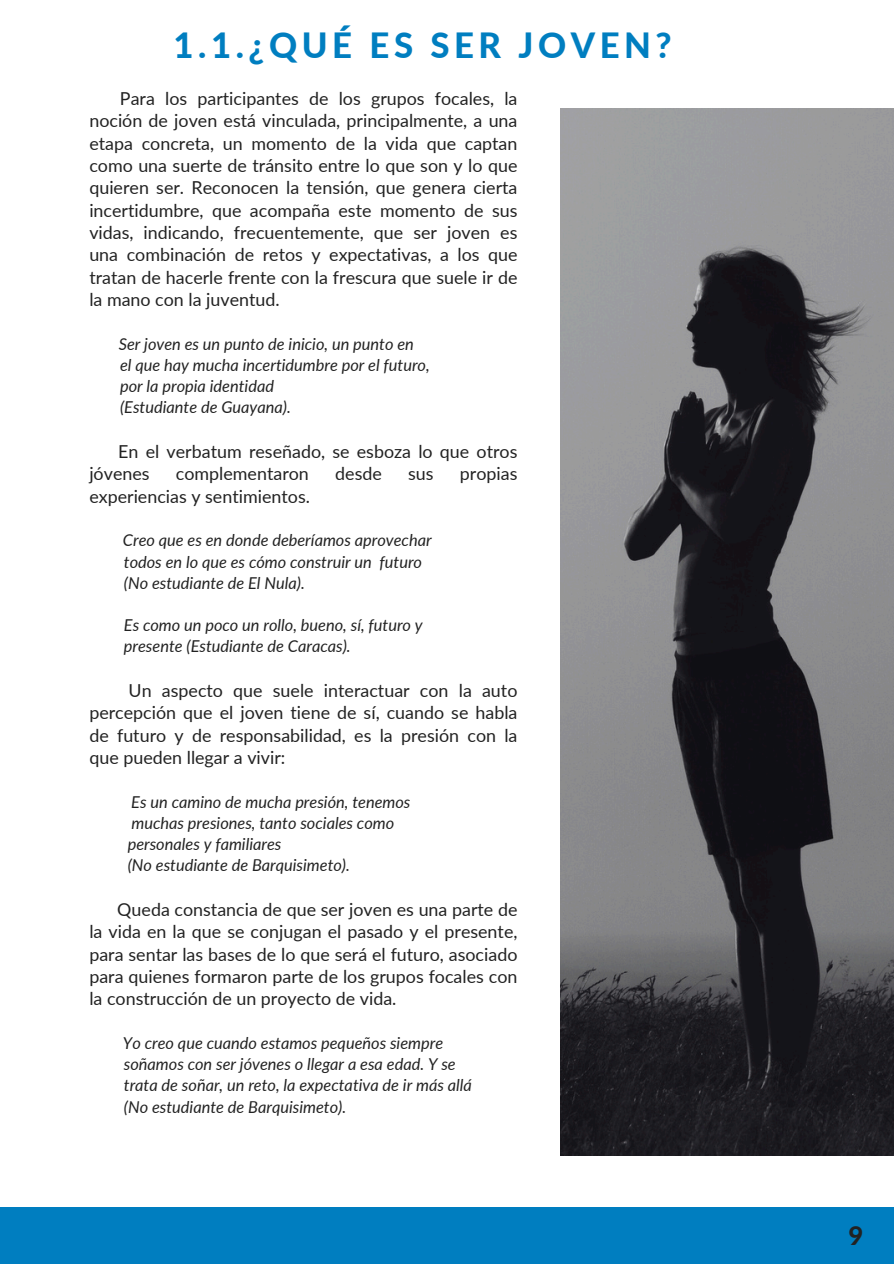
<style>
.page{position:relative;width:894px;height:1264px;background:#fff}
.page>*{position:absolute;margin:0;border:0;box-sizing:border-box;transform-origin:0 0}
.t1{font:800 34.8px "Lato";letter-spacing:.13em;color:#007ec0}
.t2{font:800 25.65px "Lato";color:#222}
.t3{font:17.85px/22.4px "Lato";color:#222;text-align:justify}
.t4{font:italic 16.35px "Lato";color:#222}
</style>
<div class="page">
<div style="left:0;top:1207px;width:893px;height:56px;background:#007ec0"></div>
<img style="left:560px;top:108px;width:333px;height:1047px">
<p class="t1" style="left:173px;top:23px;width:499px">1.1.¿QUÉ ES SER JOVEN?</p>
<p class="t3" style="left:89px;top:87px;width:429px;text-indent:31px">Para los participantes de los grupos focales, la noción de joven está vinculada, principalmente, a una etapa concreta, un momento de la vida que captan como una suerte de tránsito entre lo que son y lo que quieren ser. Reconocen la tensión, que genera cierta incertidumbre, que acompaña este momento de sus vidas, indicando, frecuentemente, que ser joven es una combinación de retos y expectativas, a los que tratan de hacerle frente con la frescura que suele ir de la mano con la juventud.</p>
<p class="t4" style="left:119px;top:333px;width:296px">Ser joven es un punto de inicio, un punto en</p>
<p class="t4" style="left:120px;top:355px;width:311px">el que hay mucha incertidumbre por el futuro,</p>
<p class="t4" style="left:120px;top:376px;width:155px">por la propia identidad</p>
<p class="t4" style="left:120px;top:397px;width:172px">(Estudiante de Guayana).</p>
<p class="t3" style="left:89px;top:440px;width:429px;text-indent:29px">En el verbatum reseñado, se esboza lo que otros jóvenes</p>
<p class="t3" style="left:176px;top:462px;width:134px">complementaron</p>
<p class="t3" style="left:335px;top:462px;width:48px">desde</p>
<p class="t3" style="left:408px;top:462px;width:27px">sus</p>
<p class="t3" style="left:460px;top:462px;width:59px">propias</p>
<p class="t3" style="left:89px;top:484px;width:222px">experiencias y sentimientos.</p>
<p class="t4" style="left:123px;top:530px;width:310px">Creo que es en donde deberíamos aprovechar</p>
<p class="t4" style="left:124px;top:551px;width:299px">todos en lo que es cómo construir un futuro</p>
<p class="t4" style="left:124px;top:572px;width:182px">(No estudiante de El Nula).</p>
<p class="t4" style="left:124px;top:615px;width:300px">Es como un poco un rollo, bueno, sí, futuro y</p>
<p class="t4" style="left:124px;top:636px;width:228px">presente (Estudiante de Caracas).</p>
<p class="t3" style="left:89px;top:679px;width:429px;text-indent:39px">Un aspecto que suele interactuar con la auto percepción que el joven tiene de sí, cuando se habla de futuro y de responsabilidad, es la presión con la que pueden llegar a vivir:</p>
<p class="t4" style="left:131px;top:791px;width:280px">Es un camino de mucha presión, tenemos</p>
<p class="t4" style="left:131px;top:812px;width:264px">muchas presiones, tanto sociales como</p>
<p class="t4" style="left:128px;top:834px;width:155px">personales y familiares</p>
<p class="t4" style="left:128px;top:855px;width:224px">(No estudiante de Barquisimeto).</p>
<p class="t3" style="left:89px;top:897px;width:429px;text-indent:28px">Queda constancia de que ser joven es una parte de la vida en la que se conjugan el pasado y el presente, para sentar las bases de lo que será el futuro, asociado para quienes formaron parte de los grupos focales con la construcción de un proyecto de vida.</p>
<p class="t4" style="left:123px;top:1032px;width:322px">Yo creo que cuando estamos pequeños siempre</p>
<p class="t4" style="left:124px;top:1053px;width:333px">soñamos con ser jóvenes o llegar a esa edad. Y se</p>
<p class="t4" style="left:124px;top:1075px;width:349px">trata de soñar, un reto, la expectativa de ir más allá</p>
<p class="t4" style="left:124px;top:1096px;width:224px">(No estudiante de Barquisimeto).</p>
<p class="t2" style="left:848px;top:1219px;width:16px">9</p>
</div>
